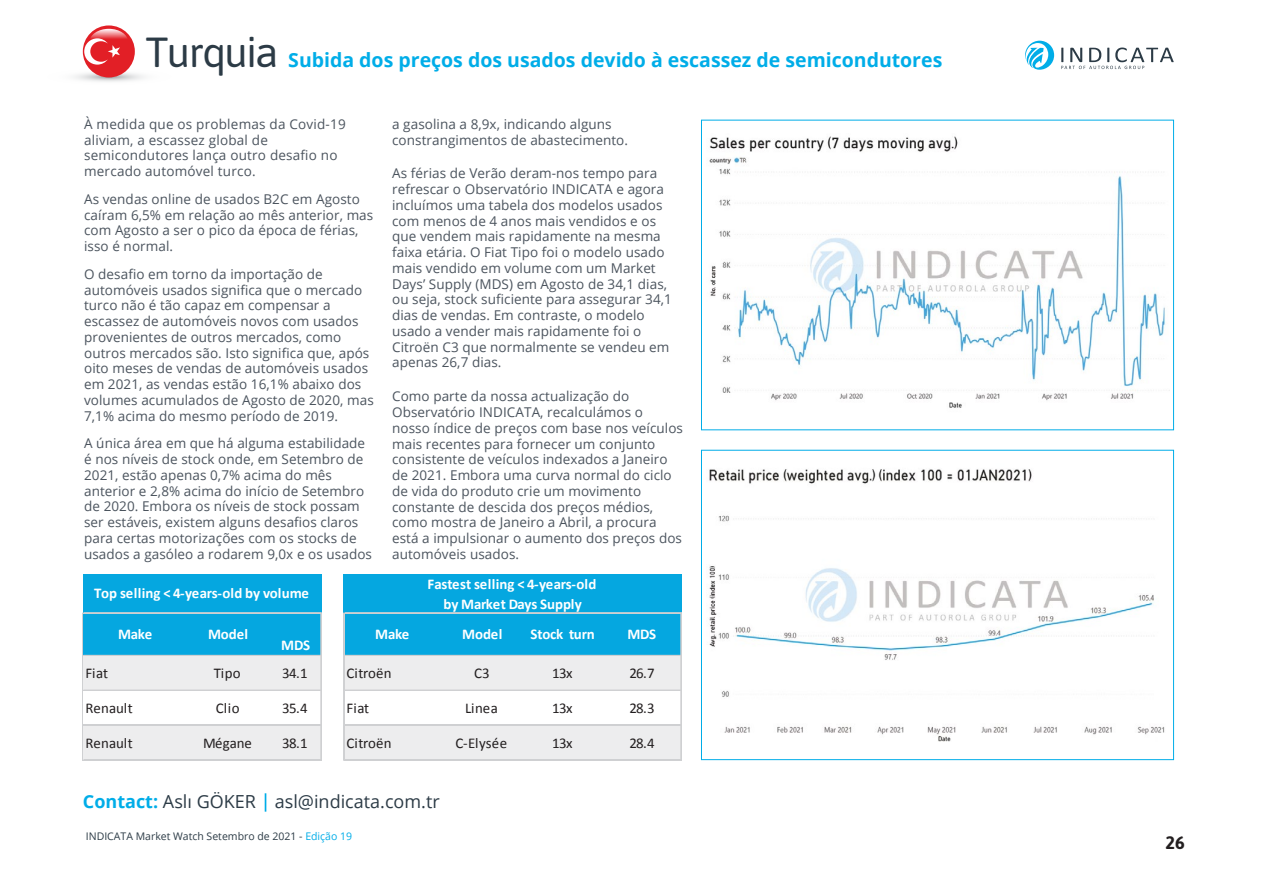
<style>
.page{position:relative;width:1263px;height:893px;background:#fff}
.page>*{position:absolute;margin:0;border:0;box-sizing:border-box;transform-origin:0 0}
.t1{font:42px "Asap";letter-spacing:-.04em;color:#2c3b46}
.t2{font:700 19.5px "Open Sans";color:#00ade8}
.t3{font:18px "Open Sans";color:#2c3b46}
.t4{font:700 18px "Asap";color:#231f20}
.t5{font:700 14.85px/19.8px "Calibri";letter-spacing:-.01em;color:#fff;text-align:center}
.t6{font:14.85px "Calibri";color:#231f20}
.t7{font:13.5px/15.8px "Open Sans";letter-spacing:.005em;color:#4b545e}
.t8{font:10.5px "Open Sans";color:#2c3b46}
.s1{font-weight:700;color:#00ade8}
.s2{color:#00ade8}
</style>
<div class="page">
<svg style="left:265px;top:793px;width:1px;height:19px"></svg>
<svg style="left:1025px;top:41px;width:29px;height:29px"></svg>
<svg style="left:1061px;top:48px;width:113px;height:21px"></svg>
<div style="left:701px;top:450px;width:473px;height:310px;border:1px solid #00ade8"></div>
<div style="left:701px;top:120px;width:473px;height:310px;border:1px solid #00ade8"></div>
<svg style="left:45px;top:68px;width:128px;height:17px"></svg>
<div style="left:83px;top:25px;width:52px;height:52px;background:#e21f26;border-radius:26px"></div>
<svg style="left:84px;top:29px;width:44px;height:36px"></svg>
<div style="left:83px;top:574px;width:239px;height:40px;background:#05a7e0"></div>
<div style="left:344px;top:574px;width:338px;height:40px;background:#05a7e0"></div>
<div style="left:83px;top:613px;width:186px;height:43px;background:#05a7e0"></div>
<div style="left:268px;top:613px;width:54px;height:43px;background:#05a7e0"></div>
<div style="left:344px;top:613px;width:338px;height:43px;background:#05a7e0"></div>
<div style="left:83px;top:655px;width:239px;height:36px;background:#ededee"></div>
<div style="left:344px;top:655px;width:338px;height:36px;background:#ededee"></div>
<div style="left:83px;top:725px;width:239px;height:35px;background:#ededee"></div>
<div style="left:344px;top:725px;width:338px;height:35px;background:#ededee"></div>
<hr style="left:83px;top:612px;width:239px;height:1px;background:#cfd0d2">
<hr style="left:83px;top:613px;width:239px;height:1px;background:#cfd0d2">
<hr style="left:83px;top:655px;width:239px;height:1px;background:#cfd0d2">
<hr style="left:83px;top:689px;width:239px;height:1px;background:#cfd0d2">
<hr style="left:83px;top:690px;width:239px;height:1px;background:#cfd0d2">
<hr style="left:83px;top:724px;width:239px;height:1px;background:#cfd0d2">
<hr style="left:83px;top:725px;width:239px;height:1px;background:#cfd0d2">
<hr style="left:83px;top:759px;width:239px;height:1px;background:#cfd0d2">
<hr style="left:82px;top:613px;width:1px;height:147px;background:#cfd0d2">
<hr style="left:320px;top:614px;width:1px;height:146px;background:#cfd0d2">
<hr style="left:321px;top:614px;width:1px;height:146px;background:#cfd0d2">
<hr style="left:343px;top:613px;width:1px;height:147px;background:#cfd0d2">
<hr style="left:344px;top:613px;width:1px;height:147px;background:#cfd0d2">
<hr style="left:680px;top:614px;width:1px;height:146px;background:#cfd0d2">
<hr style="left:681px;top:614px;width:1px;height:146px;background:#cfd0d2">
<hr style="left:345px;top:612px;width:337px;height:1px;background:#cfd0d2">
<hr style="left:345px;top:613px;width:337px;height:1px;background:#cfd0d2">
<hr style="left:345px;top:655px;width:337px;height:1px;background:#cfd0d2">
<hr style="left:345px;top:689px;width:337px;height:1px;background:#cfd0d2">
<hr style="left:345px;top:690px;width:337px;height:1px;background:#cfd0d2">
<hr style="left:345px;top:724px;width:337px;height:1px;background:#cfd0d2">
<hr style="left:345px;top:725px;width:337px;height:1px;background:#cfd0d2">
<hr style="left:345px;top:759px;width:337px;height:1px;background:#cfd0d2">
<img style="left:709px;top:136px;width:457px;height:272px">
<img style="left:709px;top:469px;width:456px;height:272px">
<h1 class="t1" style="left:146px;top:23px;width:134px">Turquia</h1>
<h2 class="t2" style="left:288px;top:46px;width:656px">Subida dos preços dos usados devido à escassez de semicondutores</h2>
<p class="t7" style="left:84px;top:116px;width:263px">À medida que os problemas da Covid-19 aliviam, a escassez global de semicondutores lança outro desafio no mercado automóvel turco.</p>
<p class="t7" style="left:84px;top:191px;width:291px">As vendas online de usados B2C em Agosto caíram 6,5% em relação ao mês anterior, mas com Agosto a ser o pico da época de férias, isso é normal.</p>
<p class="t7" style="left:84px;top:266px;width:291px">O desafio em torno da importação de automóveis usados significa que o mercado turco não é tão capaz em compensar a escassez de automóveis novos com usados provenientes de outros mercados, como outros mercados são. Isto significa que, após oito meses de vendas de automóveis usados em 2021, as vendas estão 16,1% abaixo dos volumes acumulados de Agosto de 2020, mas 7,1% acima do mesmo período de 2019.</p>
<p class="t7" style="left:84px;top:435px;width:289px">A única área em que há alguma estabilidade é nos níveis de stock onde, em Setembro de 2021, estão apenas 0,7% acima do mês anterior e 2,8% acima do início de Setembro de 2020. Embora os níveis de stock possam ser estáveis, existem alguns desafios claros para certas motorizações com os stocks de usados a gasóleo a rodarem 9,0x e os usados</p>
<p class="t7" style="left:392px;top:116px;width:237px">a gasolina a 8,9x, indicando alguns constrangimentos de abastecimento.</p>
<p class="t7" style="left:392px;top:165px;width:281px">As férias de Verão deram-nos tempo para refrescar o Observatório INDICATA e agora incluímos uma tabela dos modelos usados com menos de 4 anos mais vendidos e os que vendem mais rapidamente na mesma faixa etária. O Fiat Tipo foi o modelo usado mais vendido em volume com um Market Days’ Supply (MDS) em Agosto de 34,1 dias, ou seja, stock suficiente para assegurar 34,1 dias de vendas. Em contraste, o modelo usado a vender mais rapidamente foi o Citroën C3 que normalmente se vendeu em apenas 26,7 dias.</p>
<p class="t7" style="left:392px;top:388px;width:292px">Como parte da nossa actualização do Observatório INDICATA, recalculámos o nosso índice de preços com base nos veículos mais recentes para fornecer um conjunto consistente de veículos indexados a Janeiro de 2021. Embora uma curva normal do ciclo de vida do produto crie um movimento constante de descida dos preços médios, como mostra de Janeiro a Abril, a procura está a impulsionar o aumento dos preços dos automóveis usados.</p>
<p class="t5" style="left:94px;top:582px;width:216px">Top selling &lt; 4-years-old by volume</p>
<p class="t5" style="left:428px;top:573px;width:170px">Fastest selling &lt; 4-years-old by Market Days Supply</p>
<p class="t5" style="left:118px;top:624px;width:36px">Make</p>
<p class="t5" style="left:208px;top:624px;width:42px">Model</p>
<p class="t5" style="left:281px;top:635px;width:30px">MDS</p>
<p class="t5" style="left:375px;top:624px;width:36px">Make</p>
<p class="t5" style="left:462px;top:624px;width:42px">Model</p>
<p class="t5" style="left:530px;top:624px;width:66px">Stock turn</p>
<p class="t5" style="left:627px;top:624px;width:30px">MDS</p>
<p class="t6" style="left:85px;top:664px;width:24px">Fiat</p>
<p class="t6" style="left:214px;top:664px;width:28px">Tipo</p>
<p class="t6" style="left:282px;top:664px;width:27px">34.1</p>
<p class="t6" style="left:346px;top:664px;width:47px">Citroën</p>
<p class="t6" style="left:474px;top:664px;width:17px">C3</p>
<p class="t6" style="left:552px;top:664px;width:22px">13x</p>
<p class="t6" style="left:629px;top:664px;width:27px">26.7</p>
<p class="t6" style="left:85px;top:699px;width:49px">Renault</p>
<p class="t6" style="left:216px;top:699px;width:25px">Clio</p>
<p class="t6" style="left:282px;top:699px;width:27px">35.4</p>
<p class="t6" style="left:346px;top:699px;width:24px">Fiat</p>
<p class="t6" style="left:465px;top:699px;width:34px">Linea</p>
<p class="t6" style="left:552px;top:699px;width:22px">13x</p>
<p class="t6" style="left:629px;top:699px;width:27px">28.3</p>
<p class="t6" style="left:85px;top:733px;width:49px">Renault</p>
<p class="t6" style="left:203px;top:733px;width:50px">Mégane</p>
<p class="t6" style="left:282px;top:733px;width:27px">38.1</p>
<p class="t6" style="left:346px;top:733px;width:47px">Citroën</p>
<p class="t6" style="left:455px;top:733px;width:53px">C-Elysée</p>
<p class="t6" style="left:552px;top:733px;width:22px">13x</p>
<p class="t6" style="left:629px;top:733px;width:27px">28.4</p>
<h3 class="t3" style="left:83px;top:789px;width:358px"><span class="s1">Contact:</span> Aslı GÖKER asl@indicata.com.tr</h3>
<p class="t8" style="left:86px;top:829px;width:268px">INDICATA Market Watch Setembro de 2021 - <span class="s2">Edição 19</span></p>
<h3 class="t4" style="left:1165px;top:829px;width:21px">26</h3>
</div>
